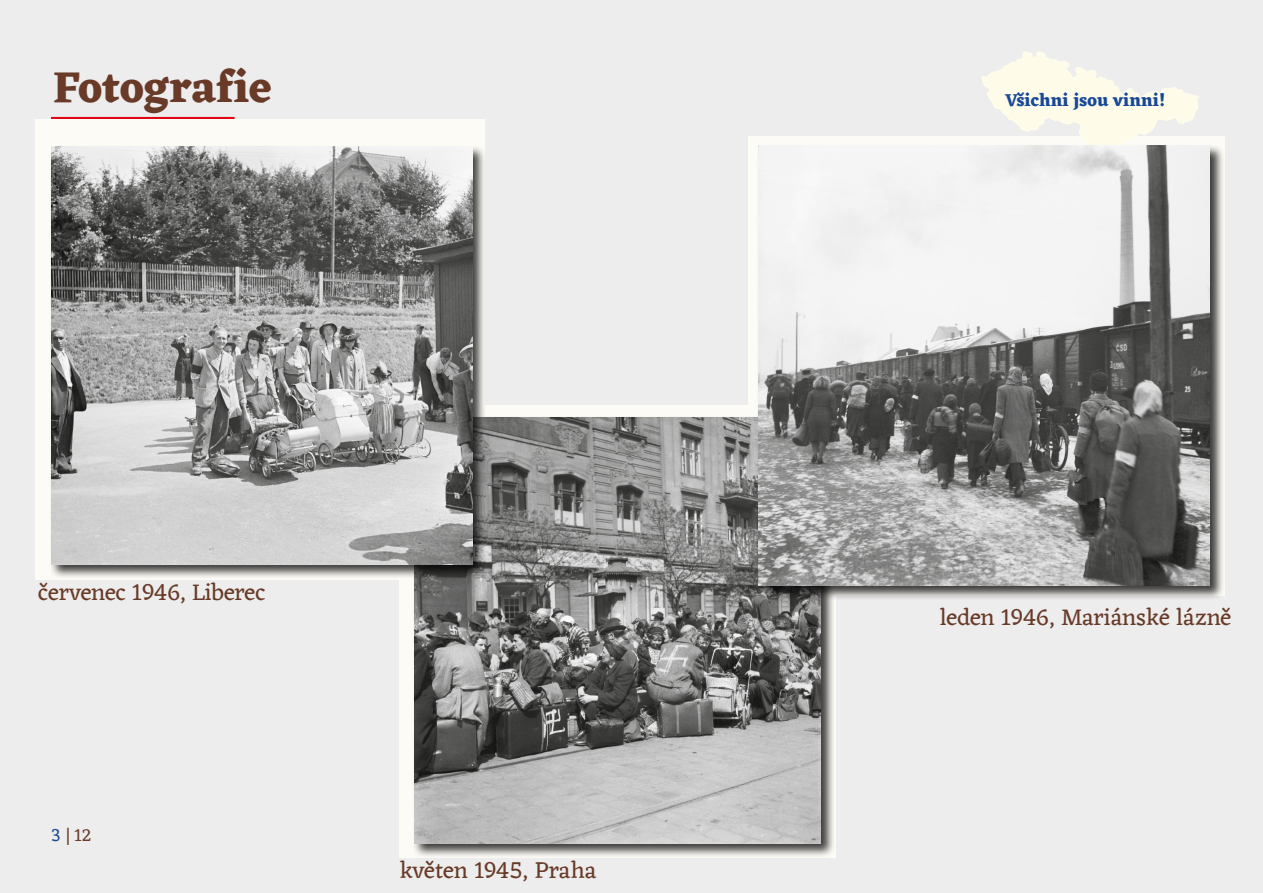
<style>
.page{position:relative;width:1263px;height:893px;background:#ededed}
.page>*{position:absolute;margin:0;border:0;box-sizing:border-box;transform-origin:0 0}
.t1{font:700 45px "Eczar";color:#683a27}
.t2{font:24px "Eczar";letter-spacing:-.01em;color:#683a27}
.t3{font:700 18px "Eczar";color:#174898}
.t4{font:18px "Eczar";color:#683a27}
.s1{color:#174898}
</style>
<div class="page">
<hr style="left:51px;top:117px;width:184px;height:3px;background:#e30613">
<div style="left:748px;top:136px;width:477px;height:459px;background:#fdfbf6"></div>
<div style="left:399px;top:405px;width:437px;height:453px;background:#fdfbf6"></div>
<div style="left:35px;top:119px;width:450px;height:460px;background:#fdfbf6"></div>
<svg style="left:982px;top:51px;width:218px;height:93px"></svg>
<div style="left:412px;top:415px;width:423px;height:443px;background:#000;opacity:.75"></div>
<img style="left:414px;top:417px;width:407px;height:427px">
<div style="left:756px;top:144px;width:468px;height:456px;background:#000;opacity:.75"></div>
<img style="left:758px;top:146px;width:452px;height:440px">
<div style="left:49px;top:144px;width:438px;height:435px;background:#000;opacity:.75"></div>
<img style="left:51px;top:147px;width:421px;height:418px">
<h1 class="t1" style="left:53px;top:61px;width:220px">Fotografie</h1>
<p class="t2" style="left:38px;top:575px;width:229px">červenec 1946, Liberec</p>
<p class="t4" style="left:51px;top:823px;width:42px"><span class="s1">3</span>|12</p>
<p class="t2" style="left:400px;top:853px;width:198px">květen 1945, Praha</p>
<p class="t3" style="left:1005px;top:89px;width:162px">Všichni jsou vinni!</p>
<p class="t2" style="left:940px;top:600px;width:293px">leden 1946, Mariánské lázně</p>
</div>
